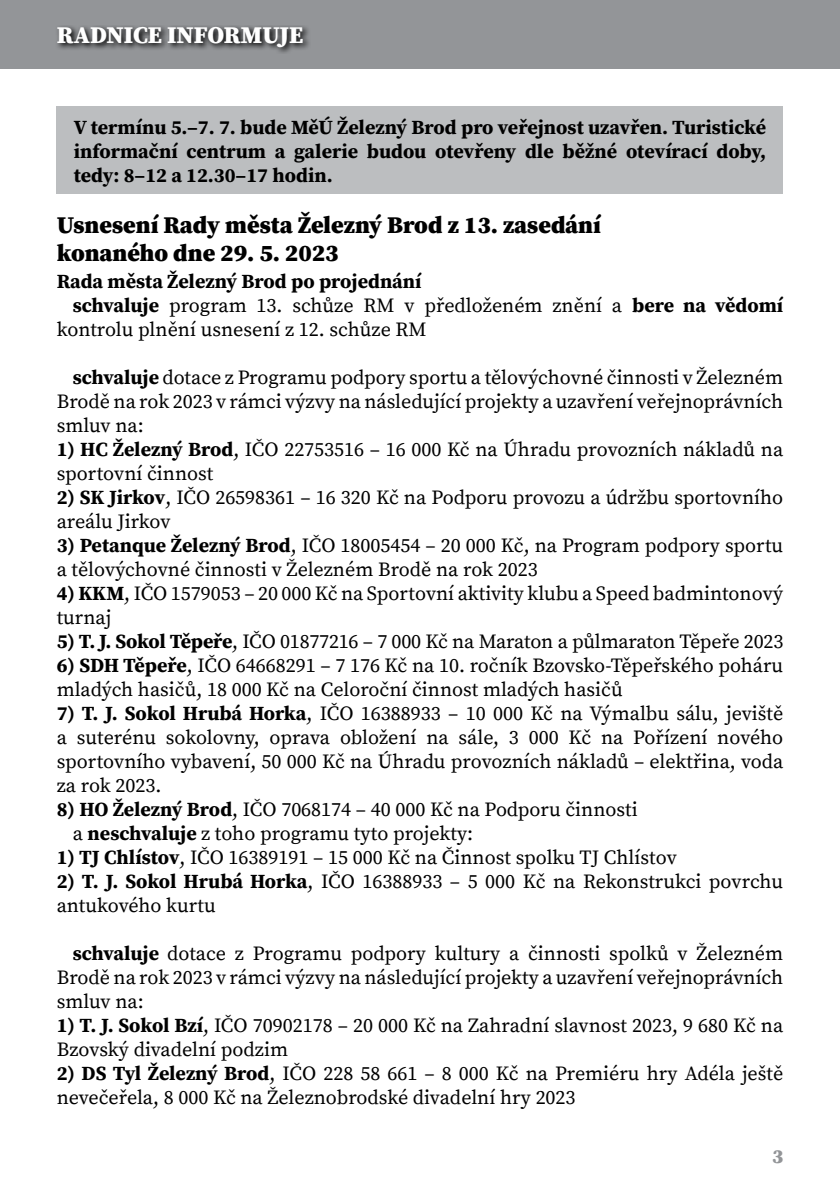
<style>
.page{position:relative;width:840px;height:1191px;background:#fff}
.page>*{position:absolute;margin:0;border:0;box-sizing:border-box;transform-origin:0 0}
.t1{font:900 24px/28.8px "Source Serif Pro";color:#000}
.t2{font:900 24px "Source Serif Pro";letter-spacing:-.005em;color:#fff}
.t3{font:20px/24px "Source Serif Pro";color:#000}
.t4{font:700 20px/24px "Source Serif Pro";color:#000;text-align:justify}
.t5{font:900 20px "Source Serif Pro";color:#939598}
.s1{font-weight:700}
</style>
<div class="page">
<div style="left:0;top:0;width:839px;height:69px;background:#939598"></div>
<svg style="left:57px;top:26px;width:252px;height:27px"></svg>
<div style="left:57px;top:106px;width:725px;height:88px;background:#bcbec0"></div>
<p class="t2" style="left:57px;top:18px;width:248px">radnice informuje</p>
<p class="t4" style="left:74px;top:115px;width:693px">V termínu 5.–7. 7. bude MěÚ Železný Brod pro veřejnost uzavřen. Turistické informační centrum a galerie budou otevřeny dle běžné otevírací doby, tedy: 8–12 a 12.30–17 hodin.</p>
<p class="t1" style="left:57px;top:209px;width:545px">Usnesení Rady města Železný Brod z 13. zasedání konaného dne 29. 5. 2023</p>
<p class="t4" style="left:57px;top:269px;width:366px">Rada města Železný Brod po projednání</p>
<p class="t3" style="left:73px;top:294px;width:711px"><span class="s1">schvaluje</span> program 13. schůze RM v předloženém znění a <span class="s1">bere na vědomí</span></p>
<p class="t3" style="left:57px;top:318px;width:371px">kontrolu plnění usnesení z 12. schůze RM</p>
<p class="t3" style="left:57px;top:366px;width:727px;text-align:justify;text-indent:16px"><span class="s1">schvaluje</span> dotace z Programu podpory sportu a tělovýchovné činnosti v Železném Brodě na rok 2023 v rámci výzvy na následující projekty a uzavření veřejnoprávních smluv na:</p>
<p class="t3" style="left:57px;top:438px;width:727px"><span class="s1">1) HC Železný Brod</span>, IČO 22753516 – 16 000 Kč na Úhradu provozních nákladů na sportovní činnost</p>
<p class="t3" style="left:57px;top:486px;width:727px"><span class="s1">2) SK Jirkov</span>, IČO 26598361 – 16 320 Kč na Podporu provozu a údržbu sportovního areálu Jirkov</p>
<p class="t3" style="left:57px;top:534px;width:727px"><span class="s1">3) Petanque Železný Brod</span>, IČO 18005454 – 20 000 Kč, na Program podpory sportu a tělovýchovné činnosti v Železném Brodě na rok 2023</p>
<p class="t3" style="left:57px;top:582px;width:727px"><span class="s1">4) KKM</span>, IČO 1579053 – 20 000 Kč na Sportovní aktivity klubu a Speed badmintonový turnaj</p>
<p class="t3" style="left:57px;top:630px;width:727px"><span class="s1">5) T. J. Sokol Těpeře</span>, IČO 01877216 – 7 000 Kč na Maraton a půlmaraton Těpeře 2023</p>
<p class="t3" style="left:57px;top:654px;width:727px"><span class="s1">6) SDH Těpeře</span>, IČO 64668291 – 7 176 Kč na 10. ročník Bzovsko-Těpeřského poháru mladých hasičů, 18 000 Kč na Celoroční činnost mladých hasičů</p>
<p class="t3" style="left:57px;top:702px;width:727px;text-align:justify"><span class="s1">7) T. J. Sokol Hrubá Horka</span>, IČO 16388933 – 10 000 Kč na Výmalbu sálu, jeviště a suterénu sokolovny, oprava obložení na sále, 3 000 Kč na Pořízení nového sportovního vybavení, 50 000 Kč na Úhradu provozních nákladů – elektřina, voda za rok 2023.</p>
<p class="t3" style="left:73px;top:798px;width:566px;text-indent:-16px"><span class="s1">8) HO Železný Brod</span>, IČO 7068174 – 40 000 Kč na Podporu činnosti a <span class="s1">neschvaluje</span> z toho programu tyto projekty:</p>
<p class="t3" style="left:57px;top:846px;width:621px"><span class="s1">1) TJ Chlístov</span>, IČO 16389191 – 15 000 Kč na Činnost spolku TJ Chlístov</p>
<p class="t3" style="left:57px;top:870px;width:727px"><span class="s1">2) T. J. Sokol Hrubá Horka</span>, IČO 16388933 – 5 000 Kč na Rekonstrukci povrchu antukového kurtu</p>
<p class="t3" style="left:57px;top:942px;width:727px;text-align:justify;text-indent:16px"><span class="s1">schvaluje</span> dotace z Programu podpory kultury a činnosti spolků v Železném Brodě na rok 2023 v rámci výzvy na následující projekty a uzavření veřejnoprávních smluv na:</p>
<p class="t3" style="left:57px;top:1014px;width:727px"><span class="s1">1) T. J. Sokol Bzí</span>, IČO 70902178 – 20 000 Kč na Zahradní slavnost 2023, 9 680 Kč na<br>Bzovský divadelní podzim</p>
<p class="t3" style="left:57px;top:1062px;width:727px"><span class="s1">2) DS Tyl Železný Brod</span>, IČO 228 58 661 – 8 000 Kč na Premiéru hry Adéla ještě nevečeřela, 8 000 Kč na Železnobrodské divadelní hry 2023</p>
<p class="t5" style="left:771px;top:1142px;width:13px">3</p>
</div>
